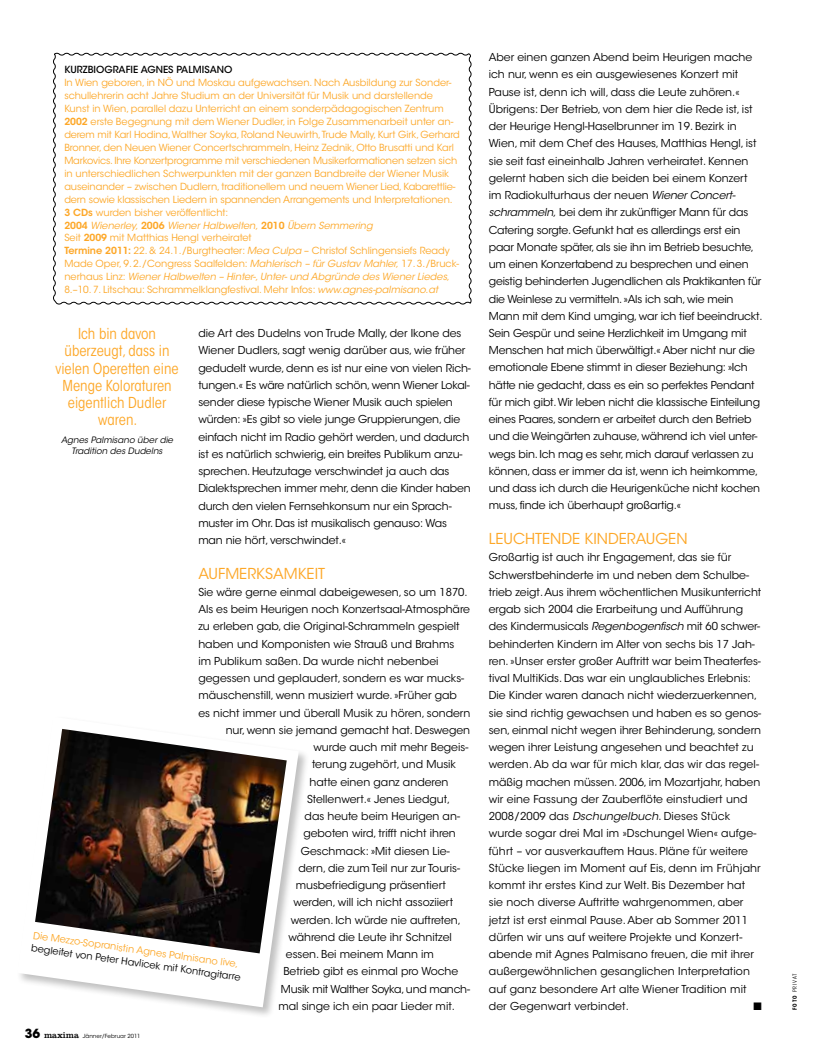
<style>
.page{position:relative;width:815px;height:1063px;background:#fff}
.page>*{position:absolute;margin:0;border:0;box-sizing:border-box;transform-origin:0 0}
.t1{font:condensed 15px/17.2px "ITC Avant Garde Std";color:#fda727;text-align:center}
.t2{font:15px "ITC Avant Garde Std";color:#fda727}
.t3{font:10.88px/17.2px "ITC Avant Garde Std";color:#000}
.t4{font:10.88px "ITC Avant Garde Std";letter-spacing:-.02em;color:#000}
.t5{font:10.88px "Zapf Dingbats ITC";color:#000}
.t6{font:9.75px/13px "ITC Avant Garde Std";color:#fda727}
.t7{font:9.75px "ITC Avant Garde Std";color:#000}
.t8{font:500 9.75px "ITC Avant Garde Std";color:#000}
.t9{font:italic 8.75px/11.2px "ITC Avant Garde Std";color:#000;text-align:center}
.t10{font:5.62px "ITC Avant Garde Std";color:#000}
.t11{font:condensed 5.62px "ITC Avant Garde Std";color:#000}
.s1{font-weight:600}
.s2{font-style:italic}
.s3{font-weight:700;font-size:12.5px}
.s4{font-family:"Clarendon LT Std";font-size:8.75px}
.s5{font-weight:700}
</style>
<div class="page">
<div style="left:16px;top:715px;width:294px;height:303px;background:#000;opacity:.25"></div>
<svg style="left:17px;top:717px;width:282px;height:290px"></svg>
<img style="left:35px;top:729px;width:252px;height:224px">
<svg style="left:53px;top:52px;width:419px;height:253px"></svg>
<p class="t8" style="left:64px;top:64px;width:170px">KURZBIOGRAFIE AGNES PALMISANO</p>
<p class="t6" style="left:64px;top:76px;width:397px">In Wien geboren, in NÖ und Moskau aufgewachsen. Nach Ausbildung zur Sonder&shy;schullehrerin acht Jahre Studium an der Universität für Musik und darstellende Kunst in Wien, parallel dazu Unterricht an einem sonderpädagogischen Zentrum <span class="s1">2002</span> erste Begegnung mit dem Wiener Dudler, in Folge Zusammenarbeit unter an&shy;derem mit Karl Hodina, Walther Soyka, Roland Neuwirth,Trude Mally, Kurt Girk, Gerhard Bronner, den Neuen Wiener Concertschrammeln, Heinz Zednik, Otto Brusatti und Karl Markovics. Ihre Konzertprogramme mit verschiedenen Musikerformationen setzen sich in unterschiedlichen Schwerpunkten mit der ganzen Bandbreite der Wiener Musik auseinander – zwischen Dudlern, traditionellem und neuem Wiener Lied, Kabarettlie&shy;dern sowie klassischen Liedern in spannenden Arrangements und I nterpretationen.<br><span class="s1">3 CDs</span> wurden bisher veröffentlicht:<br><span class="s1">2004</span> <span class="s2">Wienerley,</span> <span class="s1">2006</span> <span class="s2">Wiener Halbwelten,</span> <span class="s1">2010</span> <span class="s2">Übern Semmering<br></span>Seit <span class="s1">2009</span> mit Matthias Hengl verheiratet<br><span class="s1">Termine 2011:</span> 22. &amp; 24.1./Burgtheater: <span class="s2">Mea Culpa</span> – Christof Schlingensiefs Ready Made Oper, 9.2./Congress Saalfelden: <span class="s2">Mahlerisch – für Gustav Mahler,</span> 17.3./Bruck&shy;nerhaus Linz: <span class="s2">Wiener Halbwelten – Hinter-, Unter- und Abgründe des Wiener Liedes, </span>8.–10.7. Litschau: Schrammelklangfestival. Mehr Infos: <span class="s2">www.agnes-palmisano.at</span></p>
<h1 class="t1" style="left:55px;top:325px;width:125px">Ich bin davon überzeugt, dass in vielen Operetten eine<br>Menge Koloraturen eigentlich Dudler waren.</h1>
<p class="t9" style="left:61px;top:434px;width:114px">Agnes Palmisano über die<br>Tradition des Dudelns</p>
<p class="t3" style="left:198px;top:325px;width:274px">die Art des Dudelns von Trude Mally, der Ikone des Wiener Dudlers, sagt wenig darüber aus, wie früher gedudelt wurde, denn es ist nur eine von vielen Rich&shy;tungen.« Es wäre natürlich schön, wenn Wiener Lokal&shy;sender diese typische Wiener Musik auch spielen würden: »Es gibt so viele junge Gruppierungen, die einfach nicht im Radio gehört werden, und dadurch ist es natürlich schwierig, ein breites Publikum anzu&shy;sprechen. Heutzutage verschwindet ja auch das Dialektsprechen immer mehr, denn die Kinder haben durch den vielen Fernsehkonsum nur ein Sprach&shy;muster im Ohr. Das ist musikalisch genauso: Was man nie hört, verschwindet.«</p>
<h1 class="t2" style="left:198px;top:564px;width:21px">Aufm</h1>
<h1 class="t2" style="left:239px;top:564px;width:28px">erksamk</h1>
<h1 class="t2" style="left:307px;top:564px;width:20px">eit</h1>
<p class="t3" style="left:198px;top:583px;width:271px">Sie wäre gerne einmal dabeigewesen, so um 1870.</p>
<p class="t3" style="left:198px;top:601px;width:273px">Als es beim Heurigen noch Konzertsaal-Atmosphäre</p>
<p class="t3" style="left:198px;top:618px;width:263px">zu erleben gab, die Original-Schrammeln gespielt</p>
<p class="t3" style="left:198px;top:635px;width:257px">haben und Komponisten wie Strauß und Brahms</p>
<p class="t3" style="left:198px;top:652px;width:242px">im Publikum saßen. Da wurde nicht nebenbei</p>
<p class="t3" style="left:198px;top:670px;width:267px">gegessen und geplaudert, sondern es war mucks-</p>
<p class="t3" style="left:198px;top:687px;width:260px">mäuschenstill, wenn musiziert wurde. »Früher gab</p>
<p class="t3" style="left:198px;top:704px;width:274px">es nicht immer und überall Musik zu hören, sondern</p>
<p class="t3" style="left:226px;top:721px;width:246px">nur, wenn sie jemand gemacht hat. Deswegen</p>
<p class="t3" style="left:313px;top:739px;width:156px">wurde auch mit mehr Begeis-</p>
<p class="t3" style="left:312px;top:756px;width:146px">terung zugehört, und Musik</p>
<p class="t3" style="left:310px;top:773px;width:140px">hatte einen ganz anderen</p>
<p class="t3" style="left:307px;top:790px;width:145px">Stellenwert.« Jenes Liedgut,</p>
<p class="t3" style="left:305px;top:808px;width:157px">das heute beim Heurigen an-</p>
<p class="t3" style="left:303px;top:825px;width:154px">geboten wird, trifft nicht ihren</p>
<p class="t3" style="left:301px;top:842px;width:150px">Geschmack: »Mit diesen Lie-</p>
<p class="t3" style="left:298px;top:859px;width:163px">dern, die zum Teil nur zur Touris-</p>
<p class="t3" style="left:296px;top:877px;width:152px">musbefriedigung präsentiert</p>
<p class="t3" style="left:293px;top:894px;width:161px">werden, will ich nicht assoziiert</p>
<p class="t3" style="left:291px;top:911px;width:172px">werden. Ich würde nie auftreten,</p>
<p class="t3" style="left:288px;top:928px;width:165px">während die Leute ihr Schnitzel</p>
<p class="t3" style="left:286px;top:946px;width:150px">essen. Bei meinem Mann im</p>
<p class="t3" style="left:283px;top:963px;width:176px">Betrieb gibt es einmal pro Woche</p>
<p class="t4" style="left:281px;top:982px;width:191px">Musik mit Walther Soyka, und manch-</p>
<p class="t3" style="left:278px;top:997px;width:178px">mal singe ich ein paar Lieder mit.</p>
<p class="t6" style="left:34px;top:929px;width:209px;rotate:8deg">Die Mezzo-Sopranistin Agnes Palmisano live,</p>
<p class="t7" style="left:32px;top:942px;width:212px;rotate:8deg">begleitet von PeterHavlicek mit Kontragitarre</p>
<p class="t10" style="left:25px;top:1032px;width:117px"><span class="s3">36</span> <span class="s4">maxima</span> Jänner/Februar 2011</p>
<p class="t3" style="left:489px;top:49px;width:275px">Aber einen ganzen Abend beim Heurigen mache ich nur, wenn es ein ausgewiesenes Konzert mit Pause ist, denn ich will, dass die Leute zuhören.« Übrigens: Der Betrieb, von dem hier die Rede ist, ist der Heurige Hengl-Haselbrunner im 19. Bezirk in Wien, mit dem Chef des Hauses, Matthias Hengl, ist sie seit fast eineinhalb Jahren verheiratet. Kennen gelernt haben sich die beiden bei einem Konzert im Radiokulturhaus der neuen <span class="s2">Wiener Concert&shy;schrammeln,</span> bei dem ihr zukünftiger Mann für das Catering sorgte. Gefunkt hat es allerdings erst ein paar Monate später, als sie ihn im Betrieb besuchte, um einen Konzertabend zu besprechen und einen geistig behinderten Jugendlichen als Praktikanten für die Weinlese zu vermitteln. »Als ich sah, wie mein Mann mit dem Kind umging, war ich tief beeindruckt.<br>Sein Gespür und seine Herzlichkeit im Umgang mit Menschen hat mich überwältigt.« Aber nicht nur die emotionale Ebene stimmt in dieser Beziehung: »Ich hätte nie gedacht, dass es ein so perfektes Pendant für mich gibt. Wir leben nicht die klassische Einteilung eines Paares, sondern er arbeitet durch den Betrieb und die Weingärten zuhause, während ich viel unter&shy;wegs bin. Ich mag es sehr, mich darauf verlassen zu können, dass er immer da ist, wenn ich heimkomme, und dass ich durch die Heurigenküche nicht kochen muss, finde ich überhaupt großartig.«</p>
<h1 class="t2" style="left:489px;top:530px;width:200px">Leuchtende Kinderaugen</h1>
<p class="t3" style="left:489px;top:549px;width:274px">Großartig ist auch ihr Engagement, das sie für Schwerstbehinderte im und neben dem Schulbe&shy;trieb zeigt. Aus ihrem wöchentlichen Musikunterricht ergab sich 2004 die Erarbeitung und Aufführung des Kindermusicals <span class="s2">Regenbogenfisch</span> mit 60 schwer&shy;behinderten Kindern im Alter von sechs bis 17 Jah&shy;ren. »Unser erster großer Auftritt war beim Theaterfes&shy;tival MultiKids. Das war ein unglaubliches Erlebnis:<br>Die Kinder waren danach nicht wiederzuerkennen, sie sind richtig gewachsen und haben es so genos&shy;sen, einmal nicht wegen ihrer Behinderung, sondern wegen ihrer Leistung angesehen und beachtet zu werden. Ab da war für mich klar, das wir das regel&shy;mäßig machen müssen. 2006, im Mozartjahr, haben wir eine Fassung der Zauberflöte einstudiert und 2008/2009 das <span class="s2">Dschungelbuch</span>. Dieses Stück wurde sogar drei Mal im »Dschungel Wien« aufge&shy;führt – vor ausverkauftem Haus. Pläne für weitere Stücke liegen im Moment auf Eis, denn im Frühjahr kommt ihr erstes Kind zur Welt. Bis Dezember hat sie noch diverse Auftritte wahrgenommen, aber jetzt ist erst einmal Pause. Aber ab Sommer 2011 dürfen wir uns auf weitere Projekte und Konzert&shy;abende mit Agnes Palmisano freuen, die mit ihrer außergewöhnlichen gesanglichen Interpretation auf ganz besondere Art alte Wiener Tradition mit der Gegenwart verbindet.</p>
<p class="t5" style="left:754px;top:1001px;width:10px">■</p>
<p class="t11" style="left:791px;top:1010px;width:38px;rotate:-90deg"><span class="s5">-Foto</span> privat</p>
</div>
